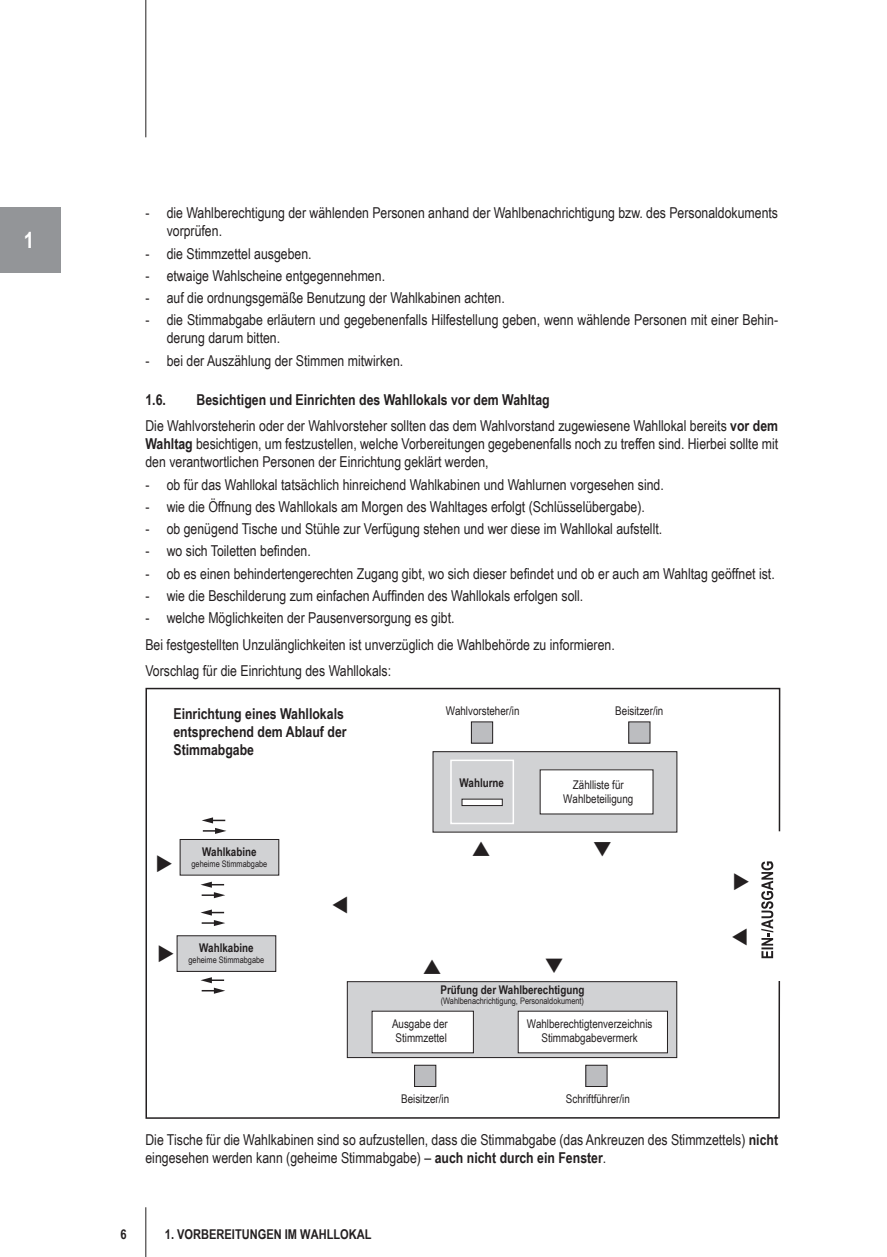
<style>
.page{position:relative;width:887px;height:1257px;background:#fff}
.page>*{position:absolute;margin:0;border:0;box-sizing:border-box;transform-origin:0 0}
.t1{font:700 22.5px "Arial Narrow";color:#fff}
.t2{font:15px/18px "Arial Narrow";color:#231f20}
.t3{font:700 15px/18px "Arial Narrow";color:#231f20}
.t4{font:700 13.5px "Arial Narrow";color:#231f20}
.t5{font:12px/14.4px "Arial Narrow";color:#231f20;text-align:center}
.t6{font:700 12px "Arial Narrow";color:#231f20}
.t7{font:9px "Arial Narrow";color:#231f20}
.s1{font-weight:700}
</style>
<div class="page">
<hr style="left:145px;top:0;width:1px;height:137px;background:#231f20">
<hr style="left:145px;top:1207px;width:1px;height:50px;background:#231f20">
<div style="left:0;top:207px;width:61px;height:66px;background:#939598"></div>
<svg style="left:145px;top:688px;width:635px;height:431px"></svg>
<div style="left:347px;top:982px;width:330px;height:75px;background:#d1d2d4"></div>
<div style="left:347px;top:981px;width:330px;height:77px;border:1px solid #231f20"></div>
<div style="left:518px;top:1011px;width:149px;height:42px;background:#fff"></div>
<div style="left:372px;top:1011px;width:101px;height:42px;background:#fff"></div>
<div style="left:586px;top:1065px;width:21px;height:21px;background:#bcbdc0"></div>
<div style="left:585px;top:1065px;width:22px;height:22px;border:1px solid #231f20"></div>
<div style="left:415px;top:1065px;width:21px;height:21px;background:#bcbdc0"></div>
<div style="left:414px;top:1065px;width:22px;height:22px;border:1px solid #231f20"></div>
<div style="left:629px;top:722px;width:21px;height:21px;background:#bcbdc0"></div>
<div style="left:471px;top:722px;width:22px;height:21px;background:#bcbdc0"></div>
<div style="left:471px;top:721px;width:22px;height:22px;border:1px solid #231f20"></div>
<div style="left:433px;top:752px;width:244px;height:80px;background:#d1d2d4"></div>
<div style="left:433px;top:751px;width:244px;height:81px;border:1px solid #231f20"></div>
<div style="left:450px;top:759px;width:64px;height:65px;border:2px solid #fff"></div>
<div style="left:462px;top:799px;width:40px;height:6px;background:#fff"></div>
<div style="left:462px;top:799px;width:40px;height:7px;border:1px solid #231f20"></div>
<div style="left:540px;top:770px;width:113px;height:44px;background:#fff"></div>
<div style="left:180px;top:839px;width:99px;height:36px;background:#d1d2d4"></div>
<div style="left:180px;top:839px;width:99px;height:36px;border:1px solid #231f20"></div>
<div style="left:177px;top:936px;width:99px;height:35px;background:#d1d2d4"></div>
<div style="left:177px;top:935px;width:99px;height:37px;border:1px solid #231f20"></div>
<svg style="left:202px;top:817px;width:24px;height:17px"></svg>
<svg style="left:200px;top:882px;width:25px;height:16px"></svg>
<svg style="left:200px;top:909px;width:25px;height:17px"></svg>
<svg style="left:200px;top:977px;width:25px;height:17px"></svg>
<svg style="left:761px;top:861px;width:12px;height:97px"></svg>
<svg style="left:159px;top:945px;width:14px;height:17px"></svg>
<svg style="left:157px;top:855px;width:15px;height:17px"></svg>
<svg style="left:734px;top:874px;width:15px;height:17px"></svg>
<svg style="left:546px;top:958px;width:16px;height:15px"></svg>
<svg style="left:473px;top:841px;width:17px;height:15px"></svg>
<svg style="left:424px;top:959px;width:17px;height:15px"></svg>
<svg style="left:732px;top:928px;width:15px;height:17px"></svg>
<svg style="left:332px;top:896px;width:15px;height:17px"></svg>
<svg style="left:594px;top:841px;width:17px;height:15px"></svg>
<h1 class="t1" style="left:24px;top:223px;width:12px">1</h1>
<p class="t2" style="left:167px;top:204px;width:613px;text-indent:-21px">- die Wahlberechtigung der wählenden Personen anhand der Wahlbenachrichtigung bzw. des Personaldokuments vorprüfen.</p>
<p class="t2" style="left:145px;top:244px;width:168px">- die Stimmzettel ausgeben.</p>
<p class="t2" style="left:145px;top:266px;width:241px">- etwaige Wahlscheine entgegennehmen.</p>
<p class="t2" style="left:145px;top:288px;width:361px">- auf die ordnungsgemäße Benutzung der Wahlkabinen achten.</p>
<p class="t2" style="left:167px;top:311px;width:613px;text-indent:-21px">- die Stimmabgabe erläutern und gegebenenfalls Hilfestellung geben, wenn wählende Personen mit einer Behin&shy;derung darum bitten.</p>
<p class="t2" style="left:145px;top:351px;width:259px">- bei der Auszählung der Stimmen mitwirken.</p>
<p class="t3" style="left:145px;top:390px;width:22px">1.6.</p>
<p class="t2" style="left:145px;top:386px;width:634px;line-height:26.5px;text-indent:51px"><span class="s1">Besichtigen und Einrichten des Wahllokals vor dem Wahltag<br></span>Die Wahlvorsteherin oder der Wahlvorsteher sollten das dem Wahlvorstand zugewiesene Wahllokal bereits <span class="s1">vor dem</span></p>
<p class="t2" style="left:145px;top:435px;width:634px"><span class="s1">Wahltag</span> besichtigen, um festzustellen, welche Vorbereitungen gegebenenfalls noch zu treffen sind. Hierbei sollte mit den verantwortlichen Personen der Einrichtung geklärt werden,</p>
<p class="t2" style="left:145px;top:475px;width:520px">- ob für das Wahllokal tatsächlich hinreichend Wahlkabinen und Wahlurnen vorgesehen sind.</p>
<p class="t2" style="left:145px;top:497px;width:501px">- wie die Öffnung des Wahllokals am Morgen des Wahltages erfolgt (Schlüsselübergabe).</p>
<p class="t2" style="left:145px;top:519px;width:518px">- ob genügend Tische und Stühle zur Verfügung stehen und wer diese im Wahllokal aufstellt.</p>
<p class="t2" style="left:145px;top:542px;width:167px">- wo sich Toiletten befinden.</p>
<p class="t2" style="left:145px;top:564px;width:631px">- ob es einen behindertengerechten Zugang gibt, wo sich dieser befindet und ob er auch am Wahltag geöffnet ist.</p>
<p class="t2" style="left:145px;top:586px;width:439px">- wie die Beschilderung zum einfachen Auffinden des Wahllokals erfolgen soll.</p>
<p class="t2" style="left:145px;top:604px;width:471px;line-height:26.5px">- welche Möglichkeiten der Pausenversorgung es gibt.<br>Bei festgestellten Unzulänglichkeiten ist unverzüglich die Wahlbehörde zu informieren.<br>Vorschlag für die Einrichtung des Wahllokals:</p>
<p class="t5" style="left:446px;top:703px;width:75px">Wahlvorsteher/in</p>
<p class="t5" style="left:615px;top:703px;width:50px">Beisitzer/in</p>
<p class="t3" style="left:173px;top:704px;width:175px">Einrichtung eines Wahllokals entsprechend dem Ablauf der<br>Stimmabgabe</p>
<p class="t6" style="left:202px;top:842px;width:56px">Wahlkabine</p>
<p class="t7" style="left:191px;top:857px;width:77px">geheime Stimmabgabe</p>
<p class="t6" style="left:199px;top:939px;width:56px">Wahlkabine</p>
<p class="t7" style="left:188px;top:953px;width:77px">geheime Stimmabgabe</p>
<p class="t6" style="left:460px;top:773px;width:46px">Wahlurne</p>
<p class="t5" style="left:563px;top:777px;width:72px">Zählliste für<br>Wahlbeteiligung</p>
<p class="t6" style="left:440px;top:980px;width:145px">Prüfung der Wahlberechtigung</p>
<p class="t7" style="left:441px;top:995px;width:145px">(Wahlbenachrichtigung, Personaldokument)</p>
<p class="t5" style="left:392px;top:1016px;width:57px;text-align:left">Ausgabe der<br>Stimmzettel</p>
<p class="t5" style="left:527px;top:1016px;width:127px">Wahlberechtigtenverzeichnis<br>Stimmabgabevermerk</p>
<p class="t5" style="left:401px;top:1091px;width:50px">Beisitzer/in</p>
<p class="t5" style="left:566px;top:1091px;width:65px">Schriftführer/in</p>
<p class="t2" style="left:145px;top:1130px;width:634px">Die Tische für die Wahlkabinen sind so aufzustellen, dass die Stimmabgabe (das Ankreuzen des Stimmzettels) <span class="s1">nicht </span>eingesehen werden kann (geheime Stimmabgabe) – <span class="s1">auch nicht durch ein Fenster</span>.</p>
<p class="t4" style="left:121px;top:1223px;width:8px">6</p>
<p class="t4" style="left:165px;top:1223px;width:208px">1. VORBEREITUNGEN IM WAHLLOKAL</p>
</div>
